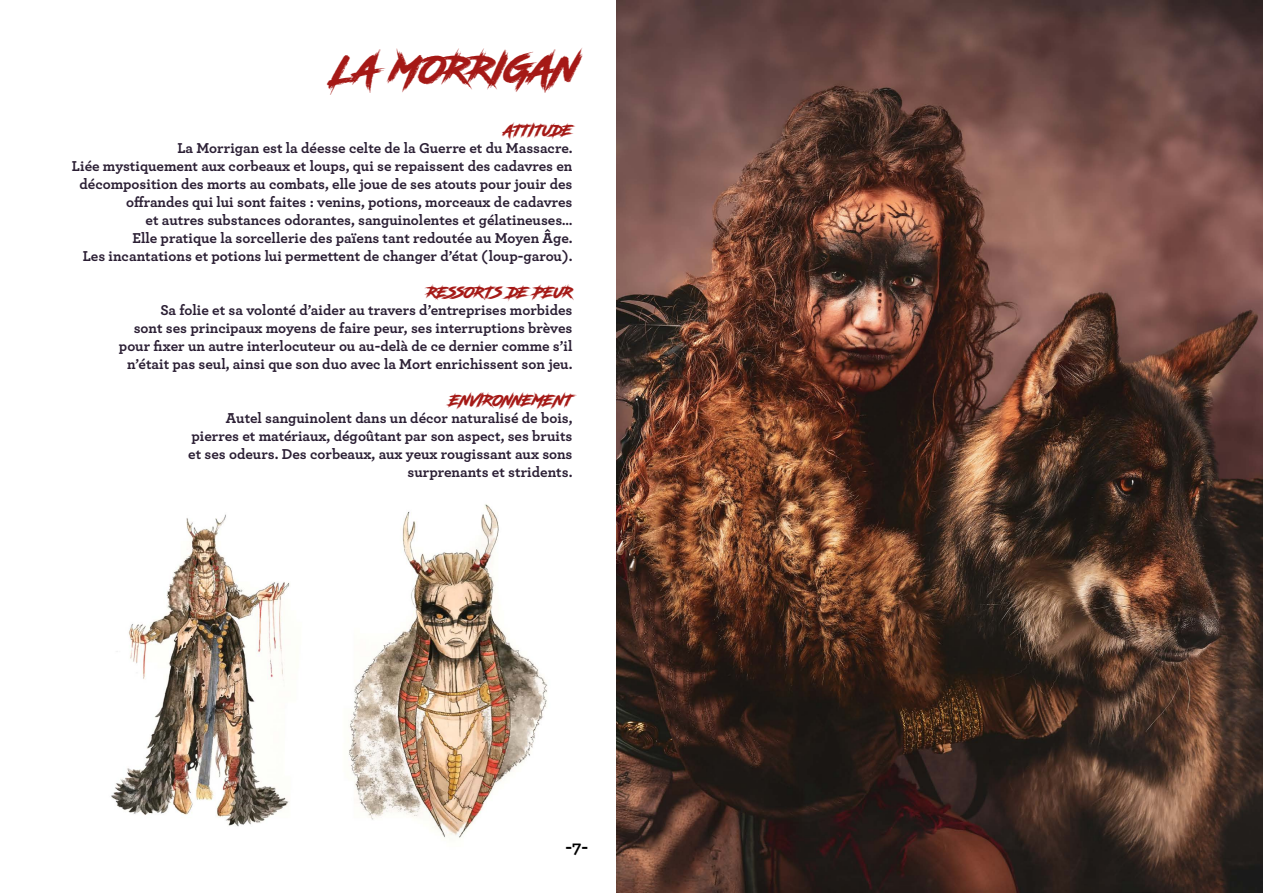
<style>
.page{position:relative;width:1263px;height:893px;background:#fff}
.page>*{position:absolute;margin:0;border:0;box-sizing:border-box;transform-origin:0 0}
.t1{font:37.5px "Road Rage";letter-spacing:.005em;color:#a51916}
.t2{font:700 18px "Archer";color:#000}
.t3{font:700 15px/18px "Archer";color:#2b1f34;text-align:right}
.t4{font:15px "Road Rage";color:#a51916}
</style>
<div class="page">
<img style="left:111px;top:504px;width:437px;height:334px">
<img style="left:617px;top:0;width:646px;height:893px">
<div style="left:540px;top:827px;width:68px;height:54px;background:#fff"></div>
<h1 class="t1" style="left:334px;top:40px;width:245px">LA MORRIGAN</h1>
<p class="t4" style="left:504px;top:118px;width:70px">ATTITUDE</p>
<p class="t3" style="left:72px;top:138px;width:502px">La Morrigan est la déesse celte de la Guerre et du Massacre.<br>Liée mystiquement aux corbeaux et loups, qui se repaissent des cadavres en décomposition des morts au combats, elle joue de ses atouts pour jouir des offrandes qui lui sont faites : venins, potions, morceaux de cadavres<br>et autres substances odorantes, sanguinolentes et gélatineuses…<br>Elle pratique la sorcellerie des païens tant redoutée au Moyen Âge.<br>Les incantations et potions lui permettent de changer d’état (loup-garou).</p>
<p class="t4" style="left:427px;top:280px;width:147px">RESSORTSDE PEUR</p>
<p class="t3" style="left:119px;top:300px;width:455px">Sa folie et sa volonté d’aider au travers d’entreprises morbides<br>sont ses principaux moyens de faire peur, ses interruptions brèves pour fixer un autre interlocuteur ou au-delà de ce dernier comme s’il n’était pas seul, ainsi que son duo avec la Mort enrichissent son jeu.</p>
<p class="t4" style="left:450px;top:388px;width:124px">ENVIRONNEMENT</p>
<p class="t3" style="left:188px;top:408px;width:386px">Autel sanguinolent dans un décor naturalisé de bois, pierres et matériaux, dégoûtant par son aspect, ses bruits et ses odeurs. Des corbeaux, aux yeux rougissant aux sons surprenants et stridents.</p>
<p class="t2" style="left:566px;top:833px;width:24px">-7-</p>
</div>
